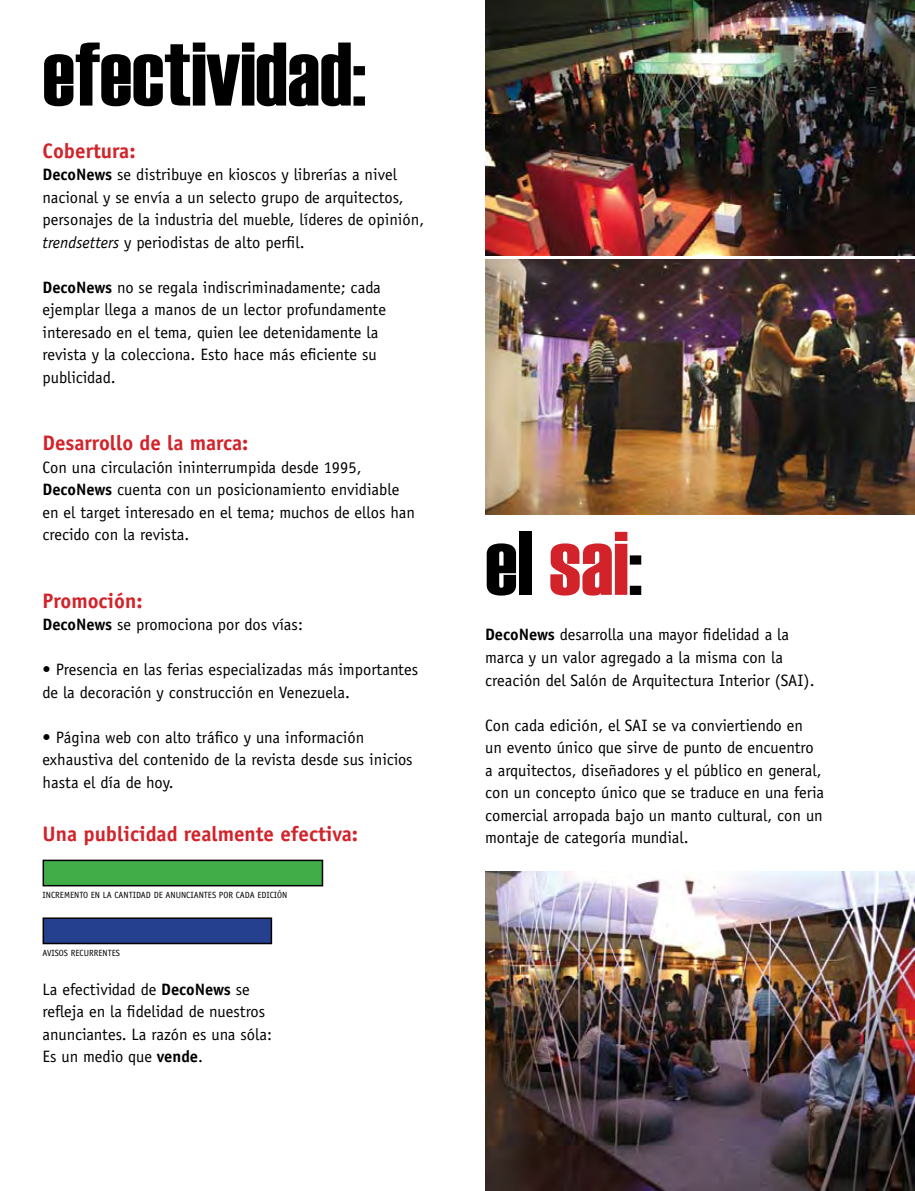
<style>
.page{position:relative;width:915px;height:1191px;background:#fff}
.page>*{position:absolute;margin:0;border:0;box-sizing:border-box;transform-origin:0 0}
.t1{font:90px "Haettenschweiler";color:#000}
.t2{font:700 21px "Officina Sans";color:#d2232a}
.t3{font:16.5px/22.5px "Officina Sans";color:#000}
.t4{font:9px "Officina Sans";color:#000}
.s1{font-weight:700}
.s2{font-style:italic}
.s3{color:#d2232a}
</style>
<div class="page">
<img style="left:485px;top:0;width:429px;height:255px">
<img style="left:485px;top:872px;width:429px;height:319px">
<img style="left:485px;top:259px;width:429px;height:255px">
<div style="left:43px;top:860px;width:279px;height:25px;background:#41ad49"></div>
<div style="left:43px;top:859px;width:280px;height:27px;border:2px solid #000"></div>
<div style="left:43px;top:918px;width:228px;height:25px;background:#24408f"></div>
<div style="left:43px;top:917px;width:229px;height:27px;border:2px solid #000"></div>
<h1 class="t1" style="left:43px;top:23px;width:325px">efectividad:</h1>
<p class="t2" style="left:43px;top:137px;width:94px">Cobertura:</p>
<p class="t3" style="left:43px;top:163px;width:383px"><span class="s1">DecoNews</span> se distribuye en kioscos y librerías a nivel nacional y se envía a un selecto grupo de arquitectos, personajes de la industria del mueble, líderes de opinión, <span class="s2">trendsetters</span> y periodistas de alto perfil.</p>
<p class="t3" style="left:43px;top:276px;width:345px"><span class="s1">DecoNews</span> no se regala indiscriminadamente; cada ejemplar llega a manos de un lector profundamente interesado en el tema, quien lee detenidamente la revista y la colecciona. Esto hace más eficiente su publicidad.</p>
<p class="t2" style="left:43px;top:430px;width:207px">Desarrollo de la marca:</p>
<p class="t3" style="left:43px;top:456px;width:374px">Con una circulación ininterrumpida desde 1995, <span class="s1">DecoNews</span> cuenta con un posicionamiento envidiable en el target interesado en el tema; muchos de ellos han crecido con la revista.</p>
<h1 class="t1" style="left:485px;top:512px;width:158px">el <span class="s3">sai</span>:</h1>
<p class="t3" style="left:485px;top:623px;width:331px"><span class="s1">DecoNews</span> desarrolla una mayor fidelidad a la marca y un valor agregado a la misma con la creación del Salón de Arquitectura Interior (SAI).</p>
<p class="t3" style="left:485px;top:713px;width:340px">Con cada edición, el SAI se va conviertiendo en<br>un evento único que sirve de punto de encuentro a arquitectos, diseñadores y el público en general, con un concepto único que se traduce en una feria comercial arropada bajo un manto cultural, con un</p>
<p class="t2" style="left:43px;top:587px;width:102px">Promoción:</p>
<p class="t3" style="left:43px;top:613px;width:262px"><span class="s1">DecoNews</span> se promociona por dos vías:</p>
<p class="t3" style="left:43px;top:658px;width:377px">• Presencia en las ferias especializadas más importantes de la decoración y construcción en Venezuela.</p>
<p class="t3" style="left:43px;top:726px;width:371px">• Página web con alto tráfico y una información exhaustiva del contenido de la revista desde sus inicios hasta el día de hoy.</p>
<p class="t2" style="left:43px;top:820px;width:317px">Una publicidad realmente efectiva:</p>
<p class="t3" style="left:485px;top:826px;width:205px">montaje de categoría mundial.</p>
<p class="t4" style="left:43px;top:889px;width:9px">Incremento</p>
<p class="t4" style="left:91px;top:889px;width:30px">enlacantidad</p>
<p class="t4" style="left:154px;top:889px;width:18px">de anunciantes</p>
<p class="t4" style="left:219px;top:889px;width:6px">por</p>
<p class="t4" style="left:236px;top:889px;width:6px">cada</p>
<p class="t4" style="left:257px;top:889px;width:5px">edici</p>
<p class="t4" style="left:277px;top:889px;width:10px">ón</p>
<p class="t4" style="left:43px;top:948px;width:6px">avisos</p>
<p class="t4" style="left:71px;top:948px;width:6px">recurrentes</p>
<p class="t3" style="left:43px;top:978px;width:231px">La efectividad de <span class="s1">DecoNews</span> se refleja en la fidelidad de nuestros anunciantes. La razón es una sóla:<br>Es un medio que <span class="s1">vende</span>.</p>
</div>
